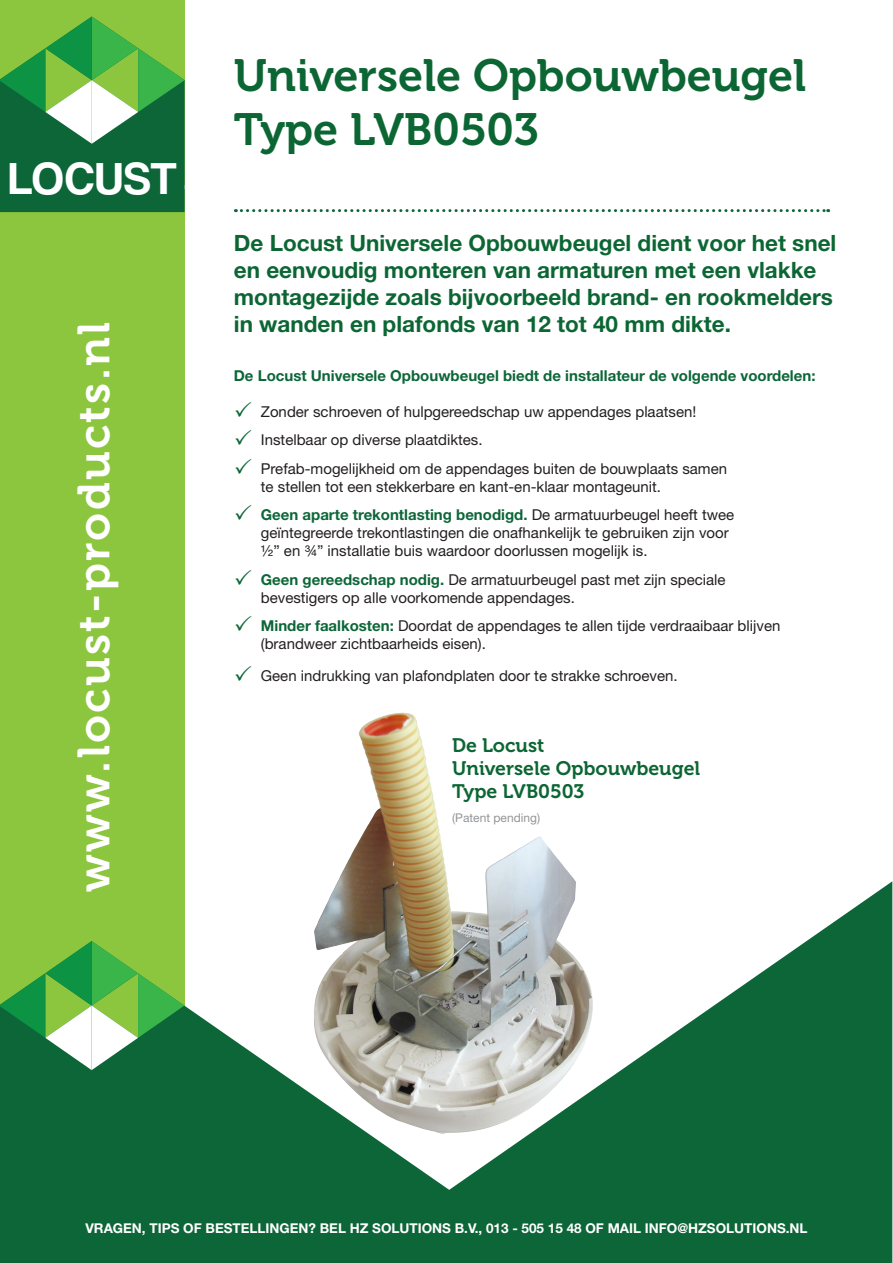
<style>
.page{position:relative;width:893px;height:1263px;background:#fff}
.page>*{position:absolute;margin:0;border:0;box-sizing:border-box;transform-origin:0 0}
.t1{font:46.65px "Coolvetica Rg";letter-spacing:.035em;color:#fff}
.t2{font:45px "Museo 700";color:#0c6634}
.t3{font:45px "Museo 700";letter-spacing:.05em;color:#fff}
.t4{font:700 22.5px/27px "Helvetica Neue LT Std";color:#0c6634}
.t5{font:19.5px "Museo 700";color:#0c6634}
.t6{font:15px/18px "Helvetica Neue LT Std";color:#231f20}
.t7{font:700 15px "Helvetica Neue LT Std";color:#0c6638}
.t8{font:700 13.5px "Helvetica Neue LT Std";color:#fff}
.t9{font:12px "Helvetica Neue LT Std";color:#939598}
.s1{font-weight:700;color:#0c6638}
</style>
<div class="page">
<div style="left:0;top:189px;width:184px;height:134px;background:#8bc63e"></div>
<div style="left:0;top:256px;width:184px;height:1007px;background:#8bc63e"></div>
<svg style="left:0;top:881px;width:892px;height:382px;fill:#0c6638"></svg>
<svg style="left:0;top:941px;width:184px;height:129px"></svg>
<div style="left:0;top:0;width:185px;height:184px;background:#8bc63e"></div>
<svg style="left:0;top:17px;width:185px;height:195px"></svg>
<svg style="left:235px;top:209px;width:594px;height:3px"></svg>
<img style="left:275px;top:712px;width:342px;height:442px">
<p class="t1" style="left:9px;top:151px;width:169px">LOCUST</p>
<p class="t3" style="left:69px;top:892px;width:572px;rotate:-90deg">www.locust-products.nl</p>
<p class="t2" style="left:234px;top:50px;width:574px">Universele Opbouwbeugel</p>
<p class="t2" style="left:234px;top:104px;width:306px">Type LVB0503</p>
<p class="t4" style="left:234px;top:229px;width:604px">De Locust Universele Opbouwbeugel dient voor het snel en eenvoudig monteren van armaturen met een vlakke montagezijde zoals bijvoorbeeld brand- en rookmelders in wanden en plafonds van 12 tot 40 mm dikte.</p>
<p class="t7" style="left:234px;top:366px;width:583px">De Locust Universele Opbouwbeugel biedt de installateur de volgende voordelen:</p>
<p class="t6" style="left:261px;top:402px;width:437px">Zonder schroeven of hulpgereedschap uw appendages plaatsen!</p>
<p class="t6" style="left:261px;top:431px;width:223px">Instelbaar op diverse plaatdiktes.</p>
<p class="t6" style="left:261px;top:459px;width:468px">Prefab-mogelijkheid om de appendages buiten de bouwplaats samen</p>
<p class="t6" style="left:261px;top:477px;width:402px">te stellen tot een stekkerbare en kant-en-klaar montageunit.</p>
<p class="t6" style="left:261px;top:506px;width:475px"><span class="s1">Geen aparte trekontlasting benodigd.</span> De armatuurbeugel heeft twee geïntegreerde trekontlastingen die onafhankelijk te gebruiken zijn voor</p>
<p class="t6" style="left:261px;top:542px;width:388px">½” en ¾” installatie buis waardoor doorlussen mogelijk is.</p>
<p class="t6" style="left:261px;top:570px;width:466px"><span class="s1">Geen gereedschap nodig.</span> De armatuurbeugel past met zijn speciale</p>
<p class="t6" style="left:261px;top:588px;width:315px">bevestigers op alle voorkomende appendages.</p>
<p class="t6" style="left:261px;top:617px;width:521px"><span class="s1">Minder faalkosten:</span> Doordat de appendages te allen tijde verdraaibaar blijven (brandweer zichtbaarheids eisen).</p>
<p class="t6" style="left:261px;top:667px;width:418px">Geen indrukking van plafondplaten door te strakke schroeven.</p>
<p class="t5" style="left:452px;top:734px;width:94px">De Locust</p>
<p class="t5" style="left:452px;top:757px;width:250px">Universele Opbouwbeugel</p>
<p class="t5" style="left:452px;top:781px;width:134px">Type LVB0503</p>
<p class="t9" style="left:452px;top:811px;width:90px">(Patent pending)</p>
<p class="t8" style="left:85px;top:1219px;width:723px">VRAGEN, TIPS OF BESTELLINGEN? BEL HZ SOLUTIONS B.V., 013 - 505 15 48 OF MAIL INFO@HZSOLUTIONS.NL</p>
</div>
